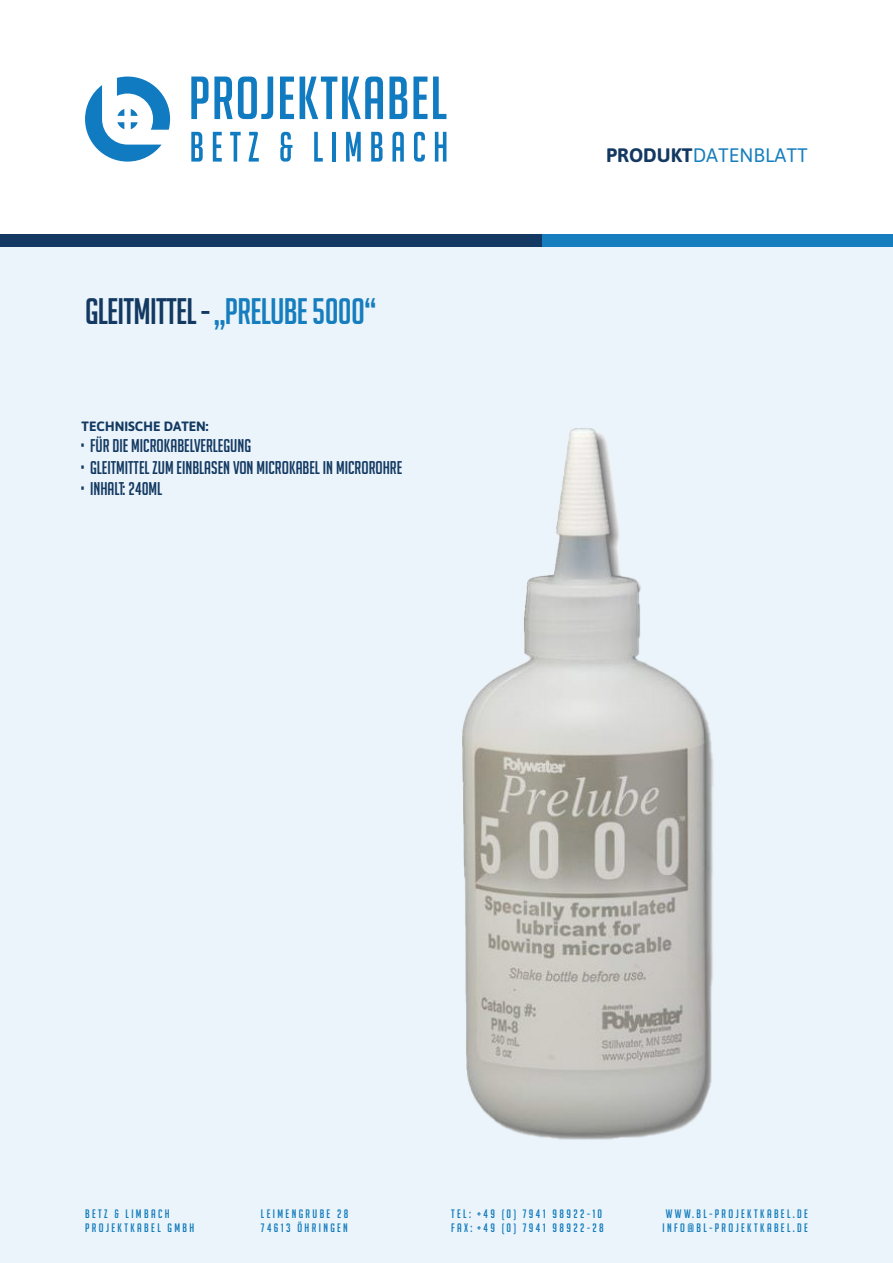
<style>
.page{position:relative;width:893px;height:1263px;background:#fff}
.page>*{position:absolute;margin:0;border:0;box-sizing:border-box;transform-origin:0 0}
.t1{font:36px "Big Noodle Titling";letter-spacing:-.02em;color:#167ebe}
.t2{font:19.5px "Asap";color:#167ebe}
.t3{font:18px "Big Noodle Titling";color:#133962}
.t4{font:700 13.5px "Asap";color:#133962}
.t5{font:12px "Big Noodle Titling";letter-spacing:.2em;color:#167ebe}
.s1{color:#133962}
.s2{font-weight:700;color:#133962}
</style>
<div class="page">
<div style="left:0;top:247px;width:893px;height:1016px;background:#ebf4fa"></div>
<div style="left:0;top:234px;width:542px;height:13px;background:#133962"></div>
<div style="left:542px;top:234px;width:351px;height:13px;background:#167ebe"></div>
<svg style="left:85px;top:77px;width:85px;height:85px"></svg>
<svg style="left:191px;top:77px;width:17px;height:42px"></svg>
<svg style="left:214px;top:77px;width:59px;height:42px"></svg>
<svg style="left:280px;top:77px;width:14px;height:42px"></svg>
<svg style="left:300px;top:77px;width:83px;height:42px"></svg>
<svg style="left:389px;top:77px;width:18px;height:42px"></svg>
<svg style="left:413px;top:77px;width:14px;height:42px"></svg>
<svg style="left:433px;top:77px;width:13px;height:42px"></svg>
<svg style="left:191px;top:132px;width:12px;height:30px"></svg>
<svg style="left:213px;top:132px;width:9px;height:30px"></svg>
<svg style="left:230px;top:132px;width:11px;height:30px"></svg>
<svg style="left:249px;top:132px;width:10px;height:30px"></svg>
<svg style="left:280px;top:132px;width:12px;height:30px"></svg>
<svg style="left:314px;top:132px;width:9px;height:30px"></svg>
<hr style="left:332px;top:132px;width:4px;height:30px;background:#107bc1">
<svg style="left:346px;top:132px;width:15px;height:30px"></svg>
<svg style="left:371px;top:132px;width:12px;height:30px"></svg>
<svg style="left:392px;top:132px;width:12px;height:30px"></svg>
<svg style="left:414px;top:132px;width:11px;height:30px"></svg>
<svg style="left:435px;top:132px;width:11px;height:30px"></svg>
<img style="left:462px;top:428px;width:251px;height:712px">
<p class="t1" style="left:85px;top:291px;width:292px"><span class="s1">GLEITMITTEL -</span> „PRELUBE 5000“</p>
<p class="t4" style="left:82px;top:418px;width:128px">TECHNISCHE DATEN:</p>
<p class="t3" style="left:82px;top:436px;width:171px">• FÜR DIE MICROKABELVERLEGUNG</p>
<p class="t3" style="left:82px;top:458px;width:322px">• GLEITMITTEL ZUM EINBLASEN VON MICROKABEL IN MICROROHRE</p>
<p class="t3" style="left:82px;top:479px;width:82px">• INHALT: 240ML</p>
<p class="t2" style="left:606px;top:143px;width:203px"><span class="s2">PRODUKT</span>DATENBLATT</p>
<p class="t5" style="left:85px;top:1207px;width:86px">BETZ &amp; LIMBACH</p>
<p class="t5" style="left:85px;top:1222px;width:111px">PROJEKTKABEL GMBH</p>
<p class="t5" style="left:261px;top:1207px;width:89px">LEIMENGRUBE 28</p>
<p class="t5" style="left:261px;top:1222px;width:88px">74613 ÖHRINGEN</p>
<p class="t5" style="left:451px;top:1207px;width:153px">TEL: +49 (0) 7941 98922-10</p>
<p class="t5" style="left:451px;top:1222px;width:154px">FAX: +49 (0) 7941 98922-28</p>
<p class="t5" style="left:666px;top:1207px;width:144px">WWW.BL-PROJEKTKABEL.DE</p>
<p class="t5" style="left:663px;top:1222px;width:147px">INFO@BL-PROJEKTKABEL.DE</p>
</div>
